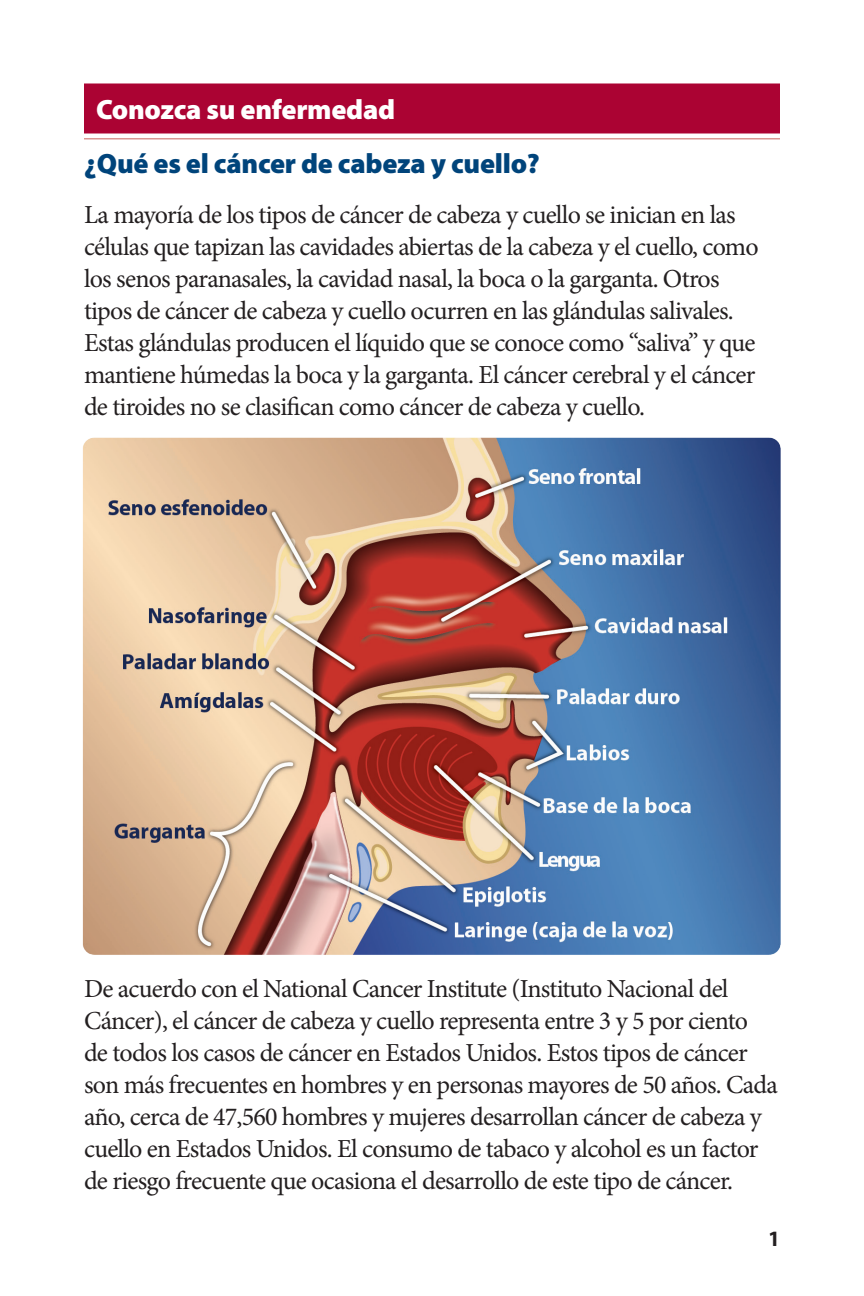
<style>
.page{position:relative;width:864px;height:1296px;background:#fff}
.page>*{position:absolute;margin:0;border:0;box-sizing:border-box;transform-origin:0 0}
.subhead-one{font:900 28px "Myriad Pro";letter-spacing:-.01em;color:#00447b}
.chapter_Head{font:900 28px "Myriad Pro";letter-spacing:-.01em;color:#fff}
.body_text_large{font:26px/32px "Minion Pro";letter-spacing:-.03em;color:#231f20}
.table_bullets_conden{font:700 22px "Myriad Pro";color:#231f20}
</style>
<div class="page">
<div style="left:84px;top:83px;width:696px;height:50px;background:#ab0333"></div>
<hr style="left:84px;top:138px;width:696px;height:1px;background:#d99692">
<img style="left:82px;top:437px;width:699px;height:518px">
<p class="chapter_Head" style="left:96px;top:91px;width:301px">Conozca su enfermedad</p>
<p class="subhead-one" style="left:84px;top:145px;width:457px">¿Qué es el cáncer de cabeza y cuello?</p>
<p class="body_text_large" style="left:84px;top:199px;width:676px">La mayoría de los tipos de cáncer de cabeza y cuello se inician en las células que tapizan las cavidades abiertas de la cabeza y el cuello, como los senos paranasales, la cavidad nasal, la boca o la garganta. Otros tipos de cáncer de cabeza y cuello ocurren en las glándulas salivales.<br>Estas glándulas producen el líquido que se conoce como “saliva” y que mantiene húmedas la boca y la garganta. El cáncer cerebral y el cáncer de tiroides no se clasifican como cáncer de cabeza y cuello.</p>
<p class="body_text_large" style="left:84px;top:973px;width:695px">De acuerdo con el National Cancer Institute (Instituto Nacional del Cáncer), el cáncer de cabeza y cuello representa entre 3 y 5 por ciento de todos los casos de cáncer en Estados Unidos. Estos tipos de cáncer son más frecuentes en hombres y en personas mayores de 50 años. Cada año, cerca de 47,560 hombres y mujeres desarrollan cáncer de cabeza y cuello en Estados Unidos. El consumo de tabaco y alcohol es un factor de riesgo frecuente que ocasiona el desarrollo de este tipo de cáncer.</p>
<p class="table_bullets_conden" style="left:768px;top:1224px;width:13px">1</p>
</div>
